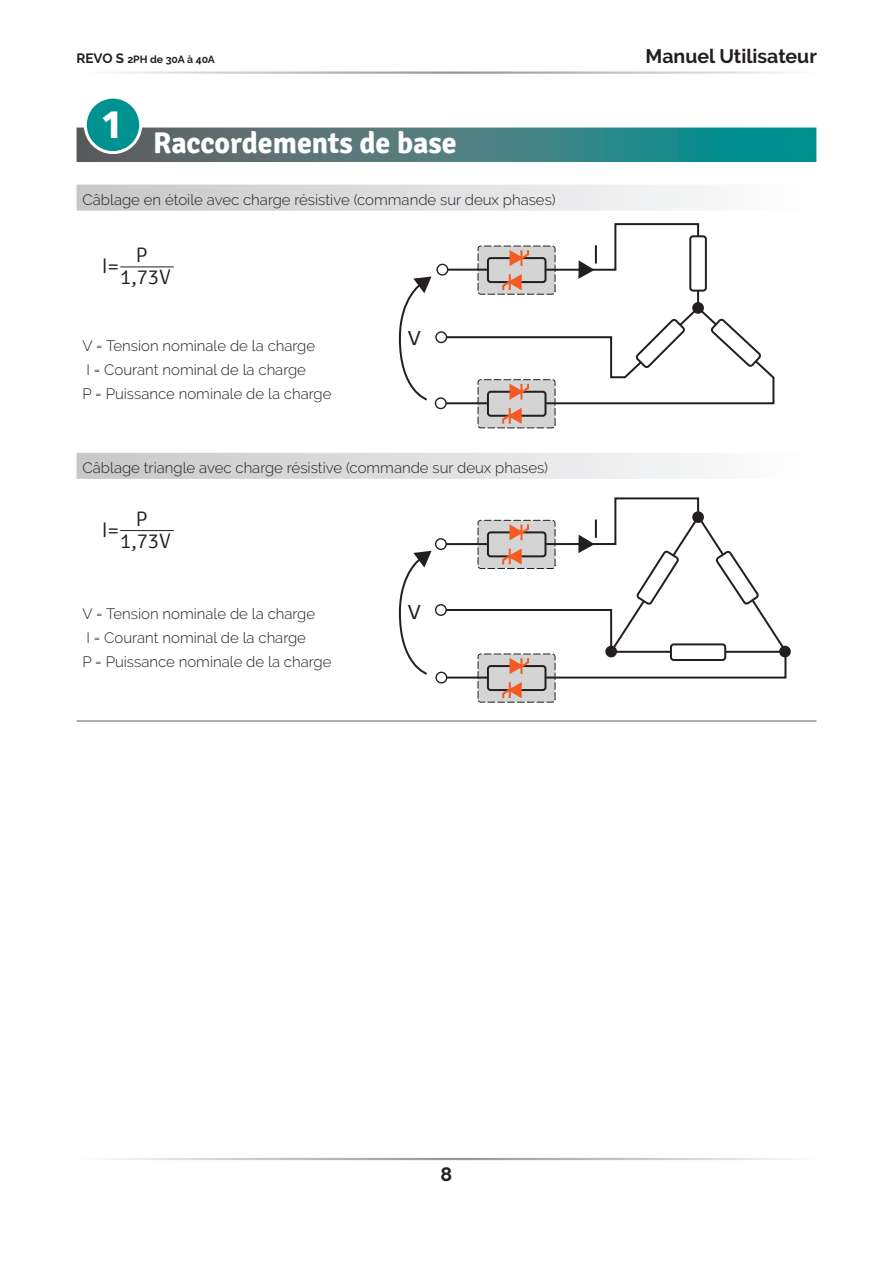
<style>
.page{position:relative;width:893px;height:1263px;background:#fff}
.page>*{position:absolute;margin:0;border:0;box-sizing:border-box;transform-origin:0 0}
.t1{font:700 37.5px "Avenir Next LT Pro";color:#fff}
.t2{font:700 30px "Signika";color:#fff}
.t3{font:300 21px/22px "Signika";color:#241f1f;text-align:center}
.t4{font:700 19.5px "Raleway";color:#241f1f}
.t5{font:19.2px "Verdana";color:#241f1f}
.t6{font:300 15px/24px "Raleway";color:#241f1f}
.t7{font:700 10.5px "Raleway";color:#241f1f}
.s1{font-size:13.5px}
</style>
<div class="page">
<svg style="left:77px;top:128px;width:739px;height:34px;background:#3f7d7e"></svg>
<svg style="left:77px;top:185px;width:615px;height:294px"></svg>
<hr style="left:77px;top:720px;width:739px;height:2px;background:#969698">
<div style="left:85px;top:97px;width:56px;height:56px;background:#009291;border-radius:50%"></div>
<div style="left:84px;top:96px;width:58px;height:58px;border:3px solid #fff;border-radius:50%"></div>
<hr style="left:120px;top:266px;width:54px;height:1px;background:#241f1f">
<hr style="left:120px;top:530px;width:54px;height:1px;background:#241f1f">
<div style="left:477px;top:379px;width:78px;height:49px;border:1px dashed #241f1f;border-radius:3px"></div>
<svg style="left:398px;top:222px;width:377px;height:204px"></svg>
<div style="left:478px;top:654px;width:77px;height:48px;background:#d5d4d5;border-radius:3px"></div>
<div style="left:477px;top:653px;width:78px;height:50px;border:1px dashed #241f1f;border-radius:3px"></div>
<svg style="left:614px;top:497px;width:175px;height:150px"></svg>
<div style="left:779px;top:646px;width:12px;height:11px;background:#241f1f;border-radius:50%"></div>
<svg style="left:692px;top:511px;width:12px;height:12px"></svg>
<svg style="left:398px;top:514px;width:389px;height:186px"></svg>
<p class="t7" style="left:77px;top:53px;width:140px"><span class="s1">REVO S</span> 2PH de 30A à 40A</p>
<h3 class="t4" style="left:646px;top:45px;width:173px">Manuel Utilisateur</h3>
<h1 class="t1" style="left:100px;top:101px;width:26px">1</h1>
<h2 class="t2" style="left:153px;top:125px;width:305px">Raccordements de base</h2>
<p class="t6" style="left:83px;top:187px;width:475px">Câblage en étoile avec charge résistive (commande sur deux phases)</p>
<h3 class="t3" style="left:102px;top:255px;width:19px">I=</h3>
<h3 class="t3" style="left:120px;top:244px;width:52px">P<br>1,73V</h3>
<p class="t6" style="left:83px;top:333px;width:250px">V = Tension nominale de la charge<br>I = Courant nominal de la charge<br>P = Puissance nominale de la charge</p>
<p class="t5" style="left:408px;top:325px;width:15px">V</p>
<p class="t6" style="left:83px;top:455px;width:467px">Câblage triangle avec charge résistive (commande sur deux phases)</p>
<h3 class="t3" style="left:102px;top:519px;width:19px">I=</h3>
<h3 class="t3" style="left:120px;top:508px;width:52px">P<br>1,73V</h3>
<p class="t6" style="left:83px;top:602px;width:250px">V = Tension nominale de la charge<br>I = Courant nominal de la charge<br>P = Puissance nominale de la charge</p>
<p class="t5" style="left:408px;top:599px;width:15px">V</p>
<h3 class="t4" style="left:441px;top:1163px;width:13px">8</h3>
</div>
